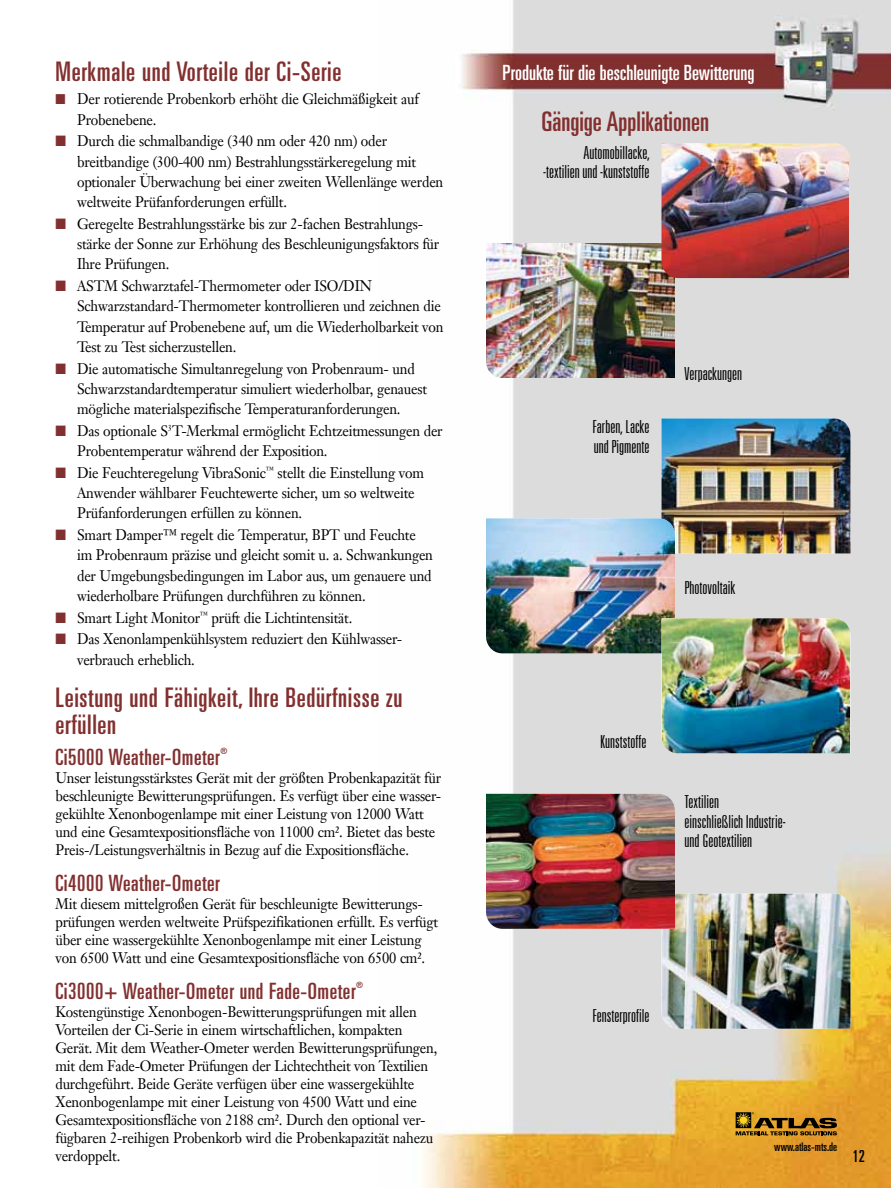
<style>
.page{position:relative;width:891px;height:1188px;background:#fff}
.page>*{position:absolute;margin:0;border:0;box-sizing:border-box;transform-origin:0 0}
.t1{font:ultra-condensed 27px/27px "Univers";letter-spacing:.025em;color:#82302f}
.t2{font:ultra-condensed 27px "Univers";color:#82302f}
.t3{font:ultra-condensed 22.5px "Univers";letter-spacing:.025em;color:#82302f}
.t4{font:ultra-condensed 21px "Univers";color:#fff}
.t5{font:300 ultra-condensed 18px/19.5px "Univers LT";color:#000}
.t6{font:ultra-condensed 16.5px "Univers";color:#000}
.t7{font:15px/20.2px "Janson Text LT";letter-spacing:-.015em;color:#000;scale:.93 1}
.t8{font:ultra-condensed 12px "Univers";color:#000}
.t9{font:ultra-condensed 8.7px "Univers";color:#82302f}
.s1{color:#82302f}
</style>
<div class="page">
<img style="left:423px;top:0;width:468px;height:1188px">
<svg style="left:736px;top:1112px;width:101px;height:23px"></svg>
<img style="left:486px;top:243px;width:189px;height:135px">
<img style="left:662px;top:143px;width:188px;height:135px">
<img style="left:486px;top:794px;width:364px;height:235px">
<img style="left:486px;top:794px;width:189px;height:135px">
<img style="left:486px;top:418px;width:364px;height:335px">
<img style="left:662px;top:618px;width:188px;height:135px">
<h1 class="t1" style="left:56px;top:58px;width:287px">Merkmale und Vorteile der Ci-Serie</h1>
<p class="t7" style="left:77px;top:89px;width:369px;text-indent:-22px"><span class="s1">■</span> Der rotierende Probenkorb erhöht die Gleichmäßigkeit auf<br>Probenebene.</p>
<p class="t7" style="left:77px;top:131px;width:395px;text-indent:-22px"><span class="s1">■</span> Durch die schmalbandige (340 nm oder 420 nm) oder breitbandige (300-400 nm) Bestrahlungsstärkeregelung mit optionaler Überwachung bei einer zweiten Wellenlänge werden weltweite Prüfanforderungen erfüllt.</p>
<p class="t7" style="left:77px;top:213px;width:391px;text-indent:-22px"><span class="s1">■</span> Geregelte Bestrahlungsstärke bis zur 2-fachen Bestrahlungs&shy;stärke der Sonne zur Erhöhung des Beschleunigungsfaktors für<br>Ihre Prüfungen.</p>
<p class="t7" style="left:77px;top:276px;width:396px;text-indent:-22px"><span class="s1">■</span> ASTM Schwarztafel-Thermometer oder ISO/DIN Schwarzstandard-Thermometer kontrollieren und zeichnen die Temperatur auf Probenebene auf, um die Wiederholbarkeit von Test zu Test sicherzustellen.</p>
<p class="t7" style="left:77px;top:358px;width:378px;text-indent:-22px"><span class="s1">■</span> Die automatische Simultanregelung von Probenraum- und<br>Schwarzstandardtemperatur simuliert wiederholbar, genauest mögliche materialspezifische Temperaturanforderungen.</p>
<p class="t7" style="left:77px;top:420px;width:395px;text-indent:-22px"><span class="s1">■</span> Das optionale S<sup>3</sup>T-Merkmal ermöglicht Echtzeitmessungen der<br>Probentemperatur während der Exposition.</p>
<p class="t7" style="left:77px;top:462px;width:375px;text-indent:-22px"><span class="s1">■</span> Die Feuchteregelung VibraSonic<sup>™</sup> stellt die Einstellung vom<br>Anwender wählbarer Feuchtewerte sicher, um so weltweite<br>Prüfanforderungen erfüllen zu können.</p>
<p class="t7" style="left:77px;top:525px;width:384px;text-indent:-22px"><span class="s1">■</span> Smart Damper™ regelt die Temperatur, BPT und Feuchte im Probenraum präzise und gleicht somit u. a. Schwankungen der Umgebungsbedingungen im Labor aus, um genauere und wiederholbare Prüfungen durchführen zu können.</p>
<p class="t7" style="left:56px;top:607px;width:321px"><span class="s1">■</span> Smart Light Monitor<sup>™</sup> prüft die Lichtintensität.</p>
<p class="t7" style="left:77px;top:629px;width:351px;text-indent:-22px"><span class="s1">■</span> Das Xenonlampenkühlsystem reduziert den Kühlwasser&shy;verbrauch erheblich.</p>
<h1 class="t1" style="left:56px;top:683px;width:348px">Leistung und Fähigkeit, Ihre Bedürfnisse zu erfüllen</h1>
<h2 class="t3" style="left:56px;top:744px;width:166px">Ci5000 Weather-Ometer</h2>
<p class="t9" style="left:220px;top:746px;width:8px">®</p>
<p class="t7" style="left:56px;top:769px;width:416px;line-height:18px">Unser leistungsstärkstes Gerät mit der größten Probenkapazität für beschleunigte Bewitterungsprüfungen. Es verfügt über eine wasser&shy;gekühlte Xenonbogenlampe mit einer Leistung von 12000 Watt und eine Gesamtexpositionsfläche von 11000 cm². Bietet das beste Preis-/Leistungsverhältnis in Bezug auf die Expositionsfläche.</p>
<h2 class="t3" style="left:56px;top:870px;width:166px">Ci4000 Weather-Ometer</h2>
<p class="t7" style="left:56px;top:895px;width:413px;line-height:18px">Mit diesem mittelgroßen Gerät für beschleunigte Bewitterungs&shy;prüfungen werden weltweite Prüfspezifikationen erfüllt. Es verfügt über eine wassergekühlte Xenonbogenlampe mit einer Leistung von 6500 Watt und eine Gesamtexpositionsfläche von 6500 cm².</p>
<h2 class="t3" style="left:56px;top:978px;width:302px">Ci3000+ Weather-Ometer und Fade-Ometer</h2>
<p class="t9" style="left:356px;top:980px;width:8px">®</p>
<p class="t7" style="left:56px;top:1003px;width:412px;line-height:18px">Kostengünstige Xenonbogen-Bewitterungsprüfungen mit allen Vorteilen der Ci-Serie in einem wirtschaftlichen, kompakten Gerät. Mit dem Weather-Ometer werden Bewitterungsprüfungen, mit dem Fade-Ometer Prüfungen der Lichtechtheit von Textilien durchgeführt. Beide Geräte verfügen über eine wassergekühlte Xenonbogenlampe mit einer Leistung von 4500 Watt und eine Gesamtexpositionsfläche von 2188 cm². Durch den optional ver&shy;fügbaren 2-reihigen Probenkorb wird die Probenkapazität nahezu verdoppelt.</p>
<h3 class="t4" style="left:503px;top:61px;width:253px">Produkte für die beschleunigte Bewitterung</h3>
<h1 class="t2" style="left:542px;top:106px;width:169px">Gängige Applikationen</h1>
<p class="t5" style="left:543px;top:142px;width:108px;text-align:right">Automobillacke, -textilien und -kunststoffe</p>
<p class="t5" style="left:593px;top:417px;width:58px">Farben, Lacke und Pigmente</p>
<p class="t5" style="left:685px;top:364px;width:59px">Verpackungen</p>
<p class="t5" style="left:685px;top:578px;width:53px">Photovoltaik</p>
<p class="t5" style="left:600px;top:732px;width:48px">Kunststoffe</p>
<p class="t5" style="left:685px;top:792px;width:103px">Textilien<br>einschließlich Industrie&shy;und Geotextilien</p>
<p class="t5" style="left:592px;top:1005px;width:59px">Fensterprofile</p>
<p class="t8" style="left:774px;top:1140px;width:64px">www.atlas-mts.de</p>
<p class="t6" style="left:853px;top:1147px;width:14px">12</p>
</div>
